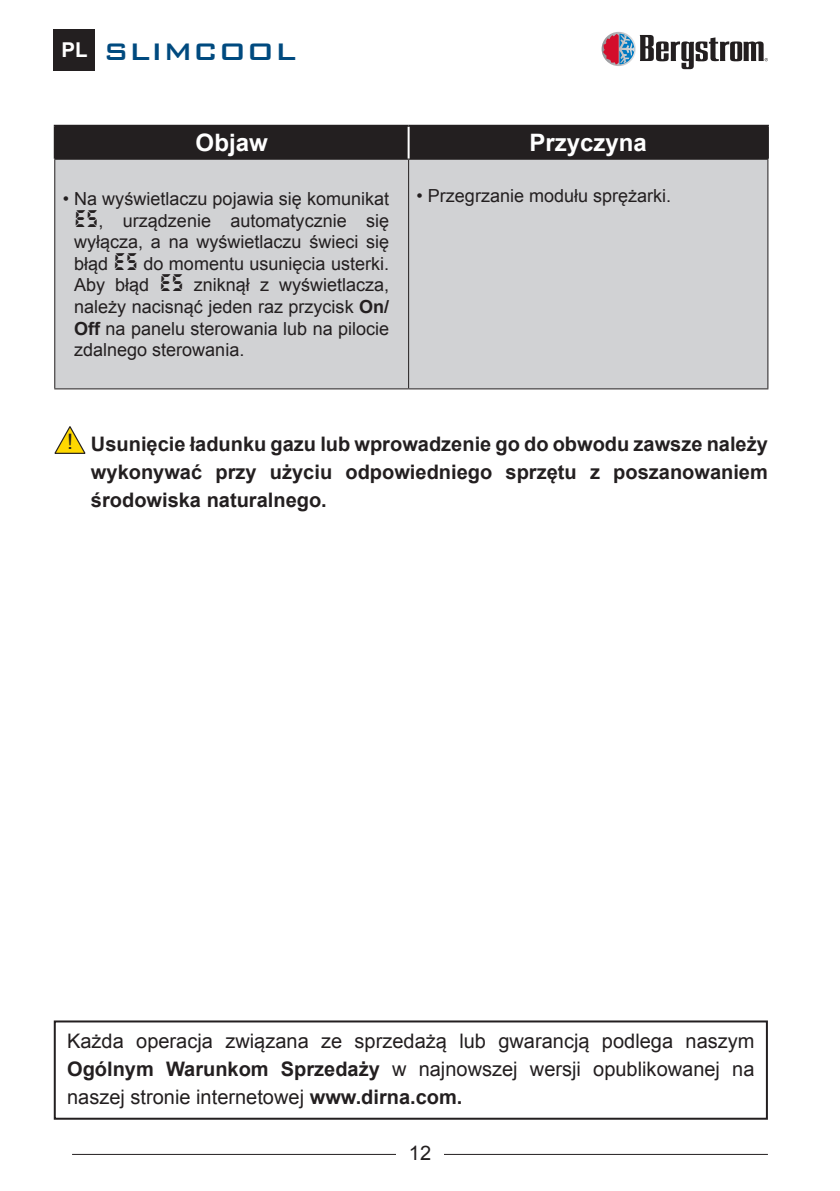
<style>
.page{position:relative;width:840px;height:1191px;background:#fff}
.page>*{position:absolute;margin:0;border:0;box-sizing:border-box;transform-origin:0 0}
.t1{font:500 32px "Bank Gothic BT";color:#004a7f}
.t2{font:700 24px "Arial";color:#fff}
.t3{font:21.4px "Arial";color:#231f20}
.t4{font:20px/28px "Arial";color:#231f20;text-align:justify}
.t5{font:700 20px/28px "Arial";color:#231f20;text-align:justify}
.t6{font:18px/21.6px "Arial";color:#231f20;text-align:justify}
.s1{font-family:"Arial";font-weight:700;font-size:20.4px;color:#fff}
.s2{font-family:"Radioland"}
.s3{font-weight:700}
</style>
<div class="page">
<div style="left:54px;top:29px;width:41px;height:42px;background:#231f20"></div>
<hr style="left:72px;top:1153px;width:695px;height:1px;background:#231f20">
<div style="left:396px;top:1145px;width:47px;height:29px;background:#fff"></div>
<svg style="left:601px;top:32px;width:34px;height:34px"></svg>
<svg style="left:602px;top:34px;width:165px;height:35px"></svg>
<svg style="left:54px;top:426px;width:32px;height:28px"></svg>
<div style="left:56px;top:127px;width:710px;height:32px;background:#231f20"></div>
<div style="left:55px;top:160px;width:712px;height:228px;background:#d1d2d4"></div>
<hr style="left:54px;top:125px;width:354px;height:2px;background:#231f20">
<hr style="left:54px;top:127px;width:2px;height:32px;background:#231f20">
<hr style="left:408px;top:125px;width:360px;height:2px;background:#231f20">
<hr style="left:766px;top:127px;width:2px;height:32px;background:#231f20">
<hr style="left:407px;top:127px;width:2px;height:32px;background:#fff">
<hr style="left:54px;top:159px;width:354px;height:1px;background:#231f20">
<hr style="left:54px;top:160px;width:1px;height:228px;background:#231f20">
<hr style="left:408px;top:159px;width:360px;height:1px;background:#231f20">
<hr style="left:408px;top:160px;width:1px;height:228px;background:#231f20">
<hr style="left:767px;top:160px;width:1px;height:228px;background:#231f20">
<hr style="left:54px;top:388px;width:354px;height:1px;background:#231f20">
<hr style="left:408px;top:388px;width:360px;height:1px;background:#231f20">
<div style="left:54px;top:1020px;width:713px;height:99px;border:2px solid #231f20"></div>
<h1 class="t1" style="left:62px;top:34px;width:236px"><span class="s1">PL</span> SLIMCOOL</h1>
<p class="t2" style="left:195px;top:127px;width:74px">Objaw</p>
<p class="t2" style="left:529px;top:127px;width:119px">Przyczyna</p>
<p class="t6" style="left:74px;top:188px;width:316px;text-indent:-11px">• Na wyświetlaczu pojawia się komunikat <span class="s2">E5</span>, urządzenie automatycznie się wyłącza, a na wyświetlaczu świeci się błąd <span class="s2">E5</span> do momentu usunięcia usterki.<br>Aby błąd <span class="s2">E5</span> zniknął z wyświetlacza, należy nacisnąć jeden raz przycisk <span class="s3">On/ Off</span> na panelu sterowania lub na pilocie zdalnego sterowania.</p>
<p class="t6" style="left:416px;top:185px;width:256px">• Przegrzanie modułu sprężarki.</p>
<p class="t3" style="left:67px;top:428px;width:7px">!</p>
<p class="t5" style="left:91px;top:431px;width:678px">Usunięcie ładunku gazu lub wprowadzenie go do obwodu zawsze należy wykonywać przy użyciu odpowiedniego sprzętu z poszanowaniem środowiska naturalnego.</p>
<p class="t4" style="left:67px;top:1027px;width:688px">Każda operacja związana ze sprzedażą lub gwarancją podlega naszym <span class="s3">Ogólnym Warunkom Sprzedaży</span> w najnowszej wersji opublikowanej na naszej stronie internetowej <span class="s3">www.dirna.com.</span></p>
<p class="t4" style="left:408px;top:1139px;width:24px">12</p>
</div>
